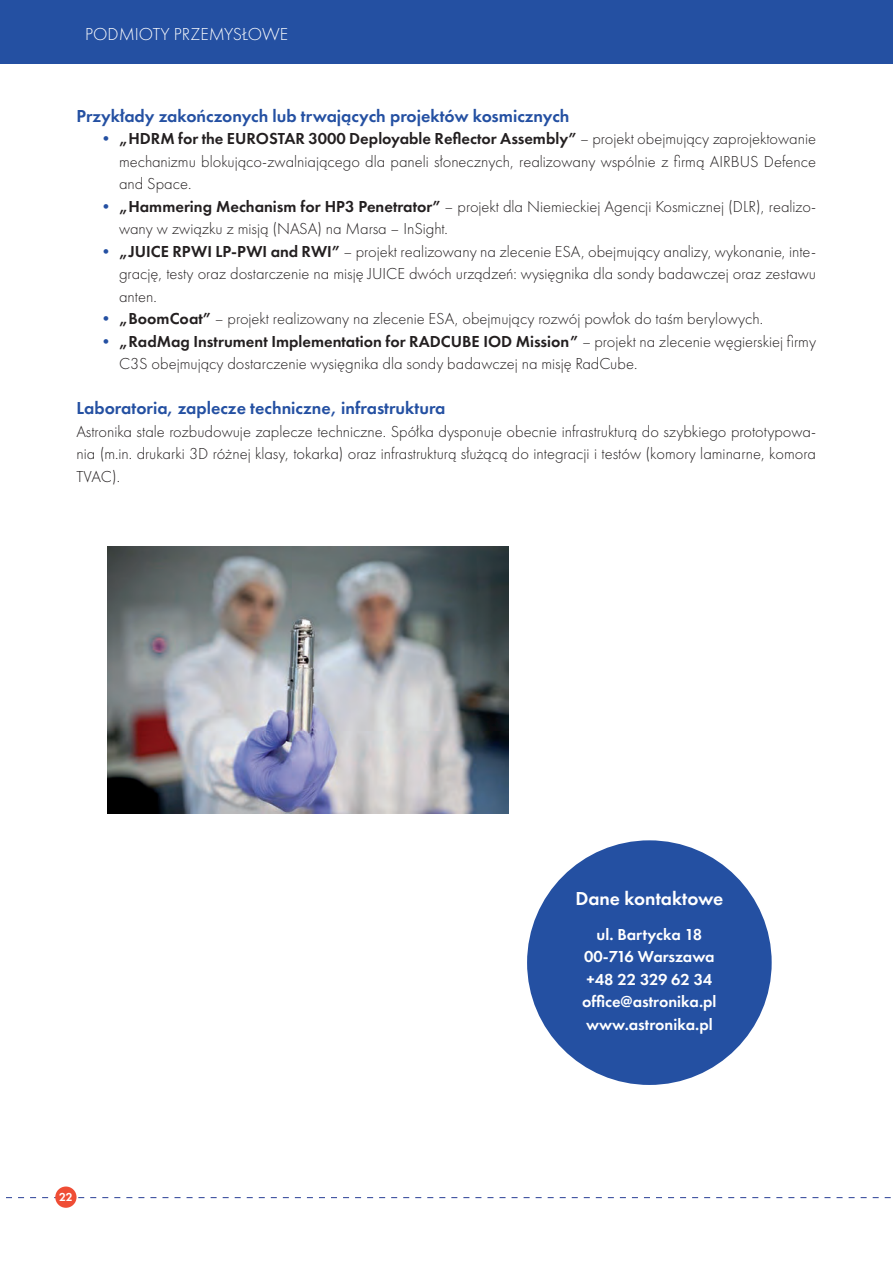
<style>
.page{position:relative;width:893px;height:1263px;background:#fff}
.page>*{position:absolute;margin:0;border:0;box-sizing:border-box;transform-origin:0 0}
.Podrozdział_1_1{font:600 19.5px "Futura PT";color:#fff}
.Pole_miejsca_i_daty{font:600 18px "Futura PT";color:#2450a2}
.t1{font:300 18px "Futura PT";color:#fff}
.Normalny{font:300 16.5px/22.5px "Futura PT";color:#231f20;text-align:justify}
.Normalny-2{font:600 16.5px/22.5px "Futura PT";color:#fff;text-align:center}
.t2{font:600 12px "Futura PT";color:#fff}
.s1{font-weight:600;color:#2450a2}
.s2{font-weight:600}
.s3{font-style:italic}
</style>
<div class="page">
<svg style="left:6px;top:1197px;width:885px;height:1px"></svg>
<div style="left:55px;top:1186px;width:22px;height:22px;background:#ef4d35;border-radius:50%"></div>
<div style="left:0;top:0;width:893px;height:64px;background:#2450a2"></div>
<img style="left:107px;top:546px;width:401px;height:267px">
<div style="left:526px;top:839px;width:247px;height:247px;background:#2450a2;border-radius:50%"></div>
<p class="t1" style="left:85px;top:24px;width:204px">PODMIOTY PRZEMYSŁOWE</p>
<p class="Pole_miejsca_i_daty" style="left:77px;top:104px;width:494px">Przykłady zakończonych lub trwających projektów kosmicznych</p>
<p class="Normalny" style="left:119px;top:127px;width:699px;text-indent:-21px"><span class="s1">•</span> <span class="s2">„HDRM for the EUROSTAR 3000 Deployable Reflector Assembly”</span> – projekt obejmujący zaprojektowanie mechanizmu blokująco-zwalniającego dla paneli słonecznych, realizowany wspólnie z firmą AIRBUS Defence and Space.</p>
<p class="Normalny" style="left:119px;top:195px;width:698px;text-indent:-21px"><span class="s1">•</span> <span class="s2">„Hammering Mechanism for HP3 Penetrator”</span> – projekt dla Niemieckiej Agencji Kosmicznej (DLR), realizo&shy;wany w związku z misją (NASA) na Marsa – InSight.</p>
<p class="Normalny" style="left:119px;top:240px;width:699px;text-indent:-21px"><span class="s1">•</span> <span class="s2">„JUICE RPWI LP-PWI and RWI”</span> – projekt realizowany na zlecenie ESA, obejmujący analizy, wykonanie, inte&shy;grację, testy oraz dostarczenie na misję JUICE dwóch urządzeń: wysięgnika dla sondy badawczej oraz zestawu anten.</p>
<p class="Normalny" style="left:98px;top:308px;width:667px"><span class="s1">•</span> <span class="s2">„BoomCoat”</span> – projekt realizowany na zlecenie ESA, obejmujący rozwój powłok do taśm berylowych.</p>
<p class="Normalny" style="left:119px;top:330px;width:699px;text-indent:-21px"><span class="s1">•</span> <span class="s2">„RadMag Instrument Implementation for RADCUBE IOD Mission”</span> <span class="s3">–</span> projekt na zlecenie węgierskiej firmy<br>C3S obejmujący dostarczenie wysięgnika dla sondy badawczej na misję RadCube.</p>
<p class="Pole_miejsca_i_daty" style="left:77px;top:397px;width:370px">Laboratoria, zaplecze techniczne, infrastruktura</p>
<p class="Normalny" style="left:77px;top:420px;width:741px">Astronika stale rozbudowuje zaplecze techniczne. Spółka dysponuje obecnie infrastrukturą do szybkiego prototypowa&shy;nia (m.in. drukarki 3D różnej klasy, tokarka) oraz infrastrukturą służącą do integracji i testów (komory laminarne, komora TVAC).</p>
<p class="t2" style="left:59px;top:1189px;width:15px">22</p>
<p class="Podrozdział_1_1" style="left:575px;top:886px;width:150px">Dane kontaktowe</p>
<p class="Normalny-2" style="left:584px;top:923px;width:132px">ul. Bartycka 18<br>00-716 Warszawa</p>
<p class="Normalny-2" style="left:587px;top:968px;width:127px">+48 22 329 62 34</p>
<p class="Normalny-2" style="left:582px;top:990px;width:136px">office@astronika.pl</p>
<p class="Normalny-2" style="left:586px;top:1013px;width:128px">www.astronika.pl</p>
</div>
